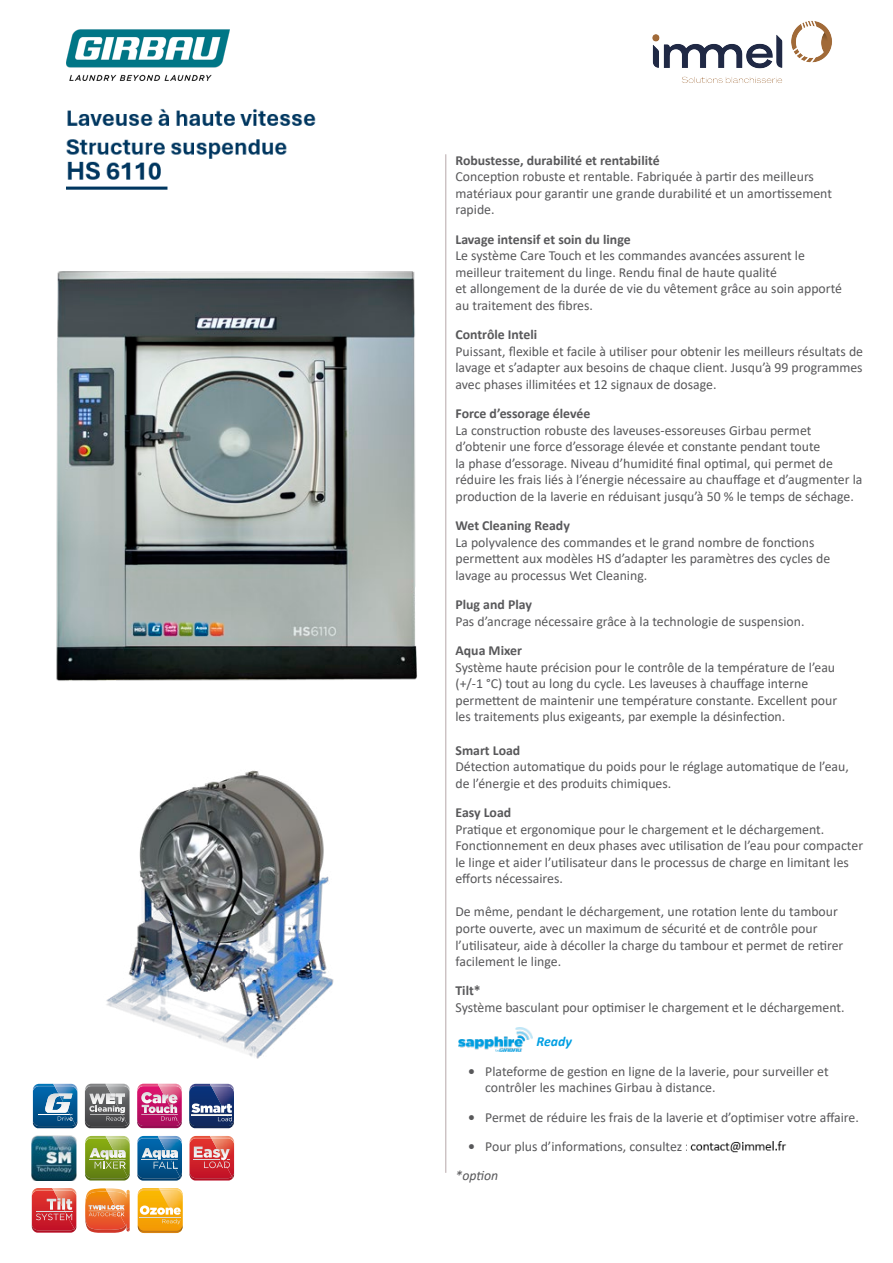
<style>
.page{position:relative;width:893px;height:1263px;background:#fff}
.page>*{position:absolute;margin:0;border:0;box-sizing:border-box;transform-origin:0 0}
.t1{font:13.8px/16.5px "Calibri";color:#58585a}
.t2{font:700 13.8px "Calibri";color:#58585a}
.t3{font:italic 700 13.8px "Calibri";color:#009fe3}
.s1{font-weight:700}
.s2{color:#00b1e6}
.s3{font-style:italic}
</style>
<div class="page">
<svg style="left:85px;top:1188px;width:45px;height:45px;background:#eb854d"></svg>
<svg style="left:33px;top:1084px;width:44px;height:44px;background:#3376a5"></svg>
<img style="left:59px;top:1093px;width:14px;height:18px">
<svg style="left:137px;top:1136px;width:45px;height:44px;background:#3578a7"></svg>
<svg style="left:85px;top:1136px;width:45px;height:44px;background:#92aa4b"></svg>
<svg style="left:190px;top:1136px;width:44px;height:44px;background:#d65254"></svg>
<svg style="left:32px;top:1188px;width:44px;height:44px;background:#d64d50"></svg>
<svg style="left:137px;top:1084px;width:45px;height:44px;background:#cd548b"></svg>
<svg style="left:85px;top:1084px;width:45px;height:44px;background:#828284"></svg>
<svg style="left:189px;top:1084px;width:45px;height:44px;background:#485b8c"></svg>
<img style="left:32px;top:1136px;width:44px;height:45px">
<svg style="left:138px;top:1188px;width:45px;height:45px;background:#f5b73b"></svg>
<img style="left:106px;top:770px;width:228px;height:289px">
<img style="left:56px;top:271px;width:361px;height:410px">
<hr style="left:445px;top:154px;width:1px;height:1019px;background:#391017">
<img style="left:458px;top:1028px;width:74px;height:24px">
<img style="left:66px;top:108px;width:250px;height:51px">
<img style="left:66px;top:161px;width:102px;height:29px">
<img style="left:66px;top:29px;width:164px;height:51px">
<img style="left:652px;top:20px;width:180px;height:63px">
<img style="left:690px;top:1141px;width:97px;height:12px">
<p class="t2" style="left:455px;top:150px;width:206px">Robustesse, durabilité et rentabilité</p>
<p class="t1" style="left:455px;top:168px;width:378px">Conception robuste et rentable. Fabriquée à partir des meilleurs matériaux pour garantir une grande durabilité et un amortissement rapide.</p>
<p class="t2" style="left:455px;top:229px;width:177px">Lavage intensif et soin du linge</p>
<p class="t1" style="left:455px;top:247px;width:388px">Le système Care Touch et les commandes avancées assurent le meilleur traitement du linge. Rendu final de haute qualité<br>et allongement de la durée de vie du vêtement grâce au soin apporté au traitement des fibres.</p>
<p class="t2" style="left:455px;top:325px;width:83px">Contrôle Inteli</p>
<p class="t1" style="left:455px;top:343px;width:409px;text-align:justify">Puissant, flexible et facile à utiliser pour obtenir les meilleurs résultats de lavage et s’adapter aux besoins de chaque client. Jusqu’à 99 programmes avec phases illimitées et 12 signaux de dosage.</p>
<p class="t2" style="left:455px;top:404px;width:136px">Force d’essorage élevée</p>
<p class="t1" style="left:455px;top:422px;width:408px">La construction robuste des laveuses-essoreuses Girbau permet d’obtenir une force d’essorage élevée et constante pendant toute<br>la phase d’essorage. Niveau d’humidité final optimal, qui permet de réduire les frais liés à l’énergie nécessaire au chauffage et d’augmenter la production de la laverie en réduisant jusqu’à 50 % le temps de séchage.</p>
<p class="t2" style="left:455px;top:516px;width:116px">Wet Cleaning Ready</p>
<p class="t1" style="left:455px;top:534px;width:376px">La polyvalence des commandes et le grand nombre de fonctions permettent aux modèles HS d’adapter les paramètres des cycles de lavage au processus Wet Cleaning.</p>
<p class="t2" style="left:455px;top:595px;width:78px">Plug and Play</p>
<p class="t1" style="left:455px;top:613px;width:351px">Pas d’ancrage nécessaire grâce à la technologie de suspension.</p>
<p class="t2" style="left:455px;top:641px;width:68px">Aqua Mixer</p>
<p class="t1" style="left:455px;top:659px;width:383px">Système haute précision pour le contrôle de la température de l’eau (+/-1 °C) tout au long du cycle. Les laveuses à chauffage interne permettent de maintenir une température constante. Excellent pour les traitements plus exigeants, par exemple la désinfection.</p>
<p class="t2" style="left:455px;top:740px;width:66px">Smart Load</p>
<p class="t1" style="left:455px;top:758px;width:395px">Détection automatique du poids pour le réglage automatique de l’eau, de l’énergie et des produits chimiques.</p>
<p class="t2" style="left:455px;top:803px;width:57px">Easy Load</p>
<p class="t1" style="left:455px;top:820px;width:409px">Pratique et ergonomique pour le chargement et le déchargement.<br>Fonctionnement en deux phases avec utilisation de l’eau pour compacter le linge et aider l’utilisateur dans le processus de charge en limitant les efforts nécessaires.</p>
<p class="t1" style="left:455px;top:903px;width:389px">De même, pendant le déchargement, une rotation lente du tambour porte ouverte, avec un maximum de sécurité et de contrôle pour l’utilisateur, aide à décoller la charge du tambour et permet de retirer facilement le linge.</p>
<p class="t2" style="left:455px;top:981px;width:27px">Tilt*</p>
<p class="t1" style="left:455px;top:999px;width:391px">Système basculant pour optimiser le chargement et le déchargement.</p>
<p class="t3" style="left:537px;top:1032px;width:37px">Ready</p>
<p class="t1" style="left:485px;top:1062px;width:345px;text-indent:-17px"><span class="s1">•</span> Plateforme de gestion en ligne de la laverie, pour surveiller et contrôler les machines Girbau à distance.</p>
<p class="t1" style="left:468px;top:1108px;width:392px"><span class="s1">•</span> Permet de réduire les frais de la laverie et d’optimiser votre affaire.</p>
<p class="t1" style="left:455px;top:1131px;width:353px;line-height:29.2px;text-indent:13px"><span class="s1">•</span> Pour plus d’informations, consultez : <span class="s2">sapphire.girbau.com </span><span class="s3">*option</span></p>
</div>
